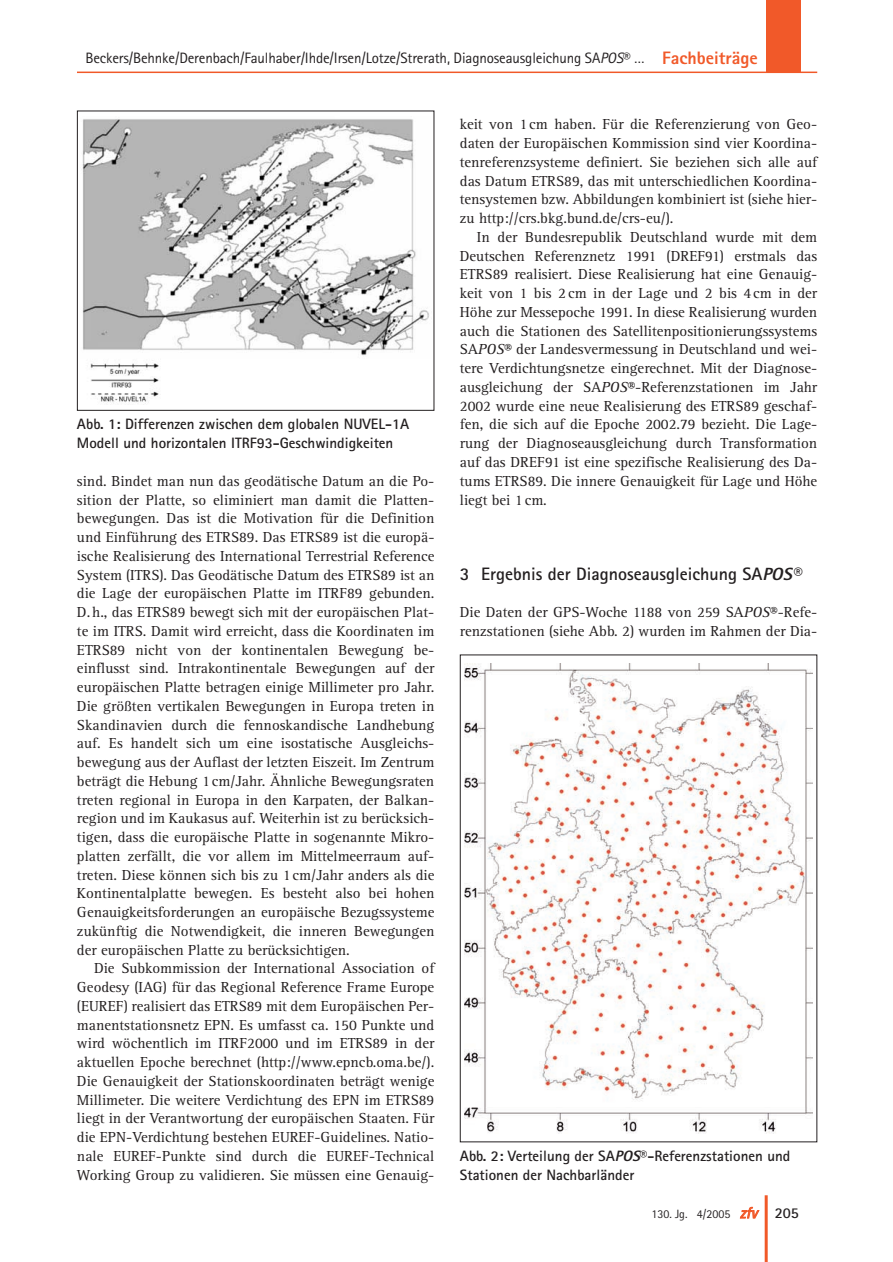
<style>
.page{position:relative;width:893px;height:1262px;background:#fff}
.page>*{position:absolute;margin:0;border:0;box-sizing:border-box;transform-origin:0 0}
.t1{font:700 18px "Rotis Sans Serif";color:#231f20}
.t2{font:15px/18.8px "Rotis Serif";color:#231f20;text-align:justify}
.t3{font:700 15px/18.8px "Rotis Sans Serif";color:#231f20}
.t4{font:15px "Rotis Sans Serif";letter-spacing:-.01em;color:#231f20}
.t5{font:12px "Rotis Sans Serif";color:#231f20}
.s1{font-style:italic}
.s2{font-weight:800;font-size:18px;color:#f15929}
.s3{font-weight:800;font-style:italic;font-size:17.7px}
.s4{font-weight:800;font-style:italic}
.s5{font-family:"Univers";font-style:italic;font-stretch:condensed;font-size:15px;color:#f15929}
.s6{font-weight:700;font-size:15px}
</style>
<div class="page">
<div style="left:766px;top:0;width:34px;height:72px;background:#f15929"></div>
<hr style="left:77px;top:72px;width:740px;height:1px;background:#f15929">
<hr style="left:764px;top:1195px;width:3px;height:66px;background:#f15929">
<img style="left:82px;top:119px;width:347px;height:284px">
<div style="left:77px;top:111px;width:357px;height:300px;border:1px solid #231f20"></div>
<img style="left:465px;top:663px;width:347px;height:470px">
<p class="t4" style="left:85px;top:53px;width:673px">Beckers/Behnke/Derenbach/Faulhaber/Ihde/Irsen/Lotze/Strerath, Diagnoseausgleichung SA<span class="s1">POS</span>® … <span class="s2">Fachbeiträge</span></p>
<p class="t3" style="left:77px;top:416px;width:334px">Abb. 1: Differenzen zwischen dem globalen NUVEL-1A<br>Modell und horizontalen ITRF93-Geschwindigkeiten</p>
<p class="t2" style="left:77px;top:473px;width:359px">sind. Bindet man nun das geodätische Datum an die Po&shy;sition der Platte, so eliminiert man damit die Platten&shy;bewegungen. Das ist die Motivation für die Definition und Einführung des ETRS89. Das ETRS89 ist die europä&shy;ische Realisierung des International Terrestrial Reference System (ITRS). Das Geodätische Datum des ETRS89 ist an die Lage der europäischen Platte im ITRF89 gebunden.<br>D.h., das ETRS89 bewegt sich mit der europäischen Plat&shy;te im ITRS. Damit wird erreicht, dass die Koordinaten im ETRS89 nicht von der kontinentalen Bewegung be&shy;einflusst sind. Intrakontinentale Bewegungen auf der europäischen Platte betragen einige Millimeter pro Jahr.<br>Die größten vertikalen Bewegungen in Europa treten in Skandinavien durch die fennoskandische Landhebung auf. Es handelt sich um eine isostatische Ausgleichs&shy;bewegung aus der Auflast der letzten Eiszeit. Im Zentrum beträgt die Hebung 1cm/Jahr. Ähnliche Bewegungsraten treten regional in Europa in den Karpaten, der Balkan&shy;region und im Kaukasus auf. Weiterhin ist zu berücksich&shy;tigen, dass die europäische Platte in sogenannte Mikro&shy;platten zerfällt, die vor allem im Mittelmeerraum auf&shy;treten. Diese können sich bis zu 1cm/Jahr anders als die Kontinentalplatte bewegen. Es besteht also bei hohen Genauigkeitsforderungen an europäische Bezugssysteme zukünftig die Notwendigkeit, die inneren Bewegungen der europäischen Platte zu berücksichtigen.</p>
<p class="t2" style="left:77px;top:960px;width:359px;text-indent:17px">Die Subkommission der International Association of Geodesy (IAG) für das Regional Reference Frame Europe (EUREF) realisiert das ETRS89 mit dem Europäischen Per&shy;manentstationsnetz EPN. Es umfasst ca. 150 Punkte und wird wöchentlich im ITRF2000 und im ETRS89 in der aktuellen Epoche berechnet (http://www.epncb.oma.be/).<br>Die Genauigkeit der Stationskoordinaten beträgt wenige Millimeter. Die weitere Verdichtung des EPN im ETRS89 liegt in der Verantwortung der europäischen Staaten. Für die EPN-Verdichtung bestehen EUREF-Guidelines. Natio&shy;nale EUREF-Punkte sind durch die EUREF-Technical Working Group zu validieren. Sie müssen eine Genauig-</p>
<p class="t2" style="left:460px;top:116px;width:359px">keit von 1cm haben. Für die Referenzierung von Geo&shy;daten der Europäischen Kommission sind vier Koordina&shy;tenreferenzsysteme definiert. Sie beziehen sich alle auf das Datum ETRS89, das mit unterschiedlichen Koordina&shy;tensystemen bzw. Abbildungen kombiniert ist (siehe hier&shy;zu http://crs.bkg.bund.de/crs-eu/).</p>
<p class="t2" style="left:460px;top:229px;width:359px;text-indent:17px">In der Bundesrepublik Deutschland wurde mit dem Deutschen Referenznetz 1991 (DREF91) erstmals das ETRS89 realisiert. Diese Realisierung hat eine Genauig&shy;keit von 1 bis 2cm in der Lage und 2 bis 4cm in der Höhe zur Messepoche 1991. In diese Realisierung wurden auch die Stationen des Satellitenpositionierungssystems SA<span class="s1">POS</span>® der Landesvermessung in Deutschland und wei&shy;tere Verdichtungsnetze eingerechnet. Mit der Diagnose&shy;ausgleichung der SA<span class="s1">POS</span>®-Referenzstationen im Jahr 2002 wurde eine neue Realisierung des ETRS89 geschaf&shy;fen, die sich auf die Epoche 2002.79 bezieht. Die Lage&shy;rung der Diagnoseausgleichung durch Transformation auf das DREF91 ist eine spezifische Realisierung des Da&shy;tums ETRS89. Die innere Genauigkeit für Lage und Höhe liegt bei 1cm.</p>
<p class="t1" style="left:460px;top:567px;width:344px">3 Ergebnis der Diagnoseausgleichung SA<span class="s3">POS</span>®</p>
<p class="t2" style="left:460px;top:604px;width:359px">Die Daten der GPS-Woche 1188 von 259 SA<span class="s1">POS</span>®-Refe&shy;renzstationen (siehe Abb. 2) wurden im Rahmen der Dia-</p>
<p class="t3" style="left:460px;top:1148px;width:332px">Abb. 2: Verteilung der SA<span class="s4">POS</span>®-Referenzstationen und<br>Stationen der Nachbarländer</p>
<p class="t5" style="left:651px;top:1210px;width:149px">130. Jg. 4/2005 <span class="s5">zfv</span> <span class="s6">205</span></p>
</div>
